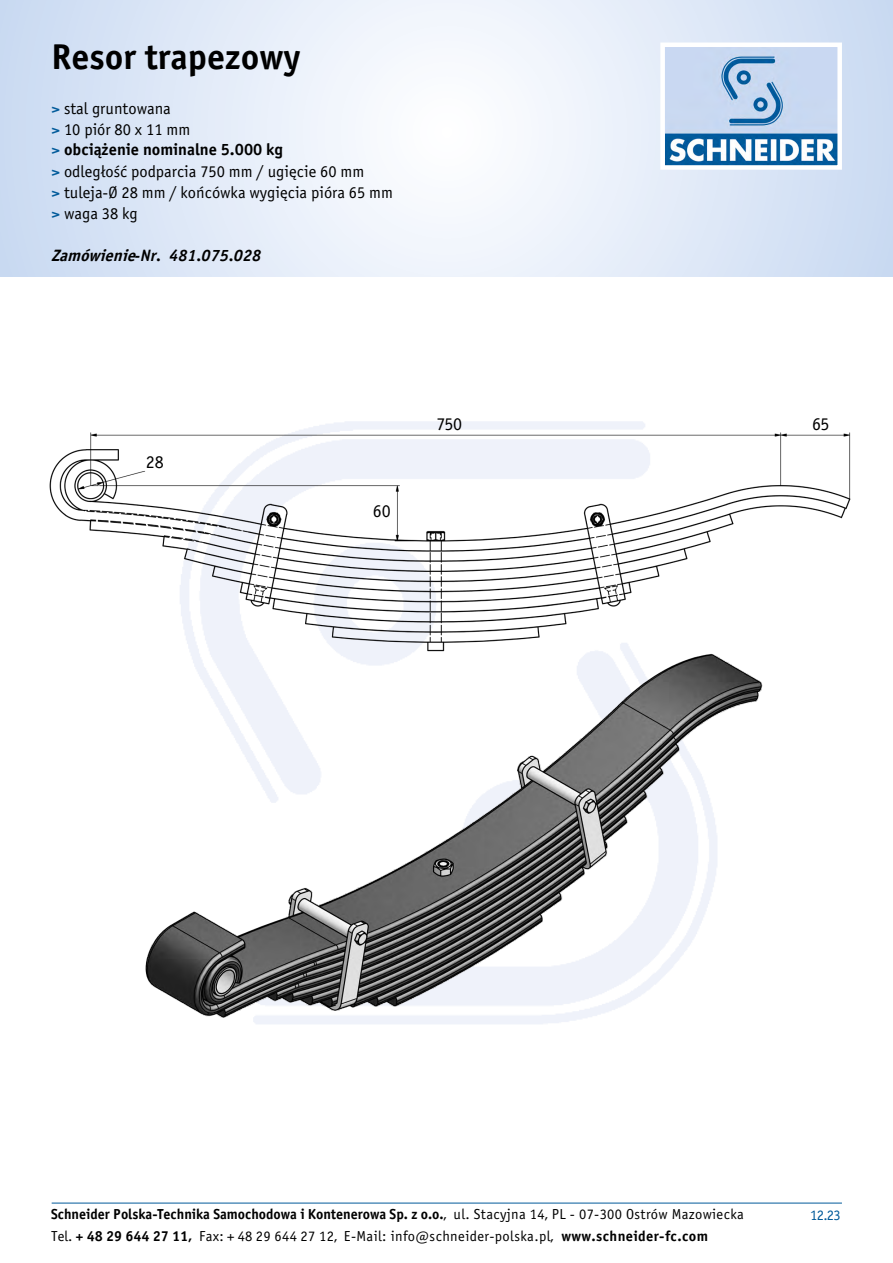
<style>
.page{position:relative;width:893px;height:1263px;background:#fff}
.page>*{position:absolute;margin:0;border:0;box-sizing:border-box;transform-origin:0 0}
.t1{font:36px "Officina Sans Bold ITC";color:#000}
.t2{font:18px "Officina Sans Book ITC";letter-spacing:-.02em;color:#000}
.t3{font:16.5px/21px "Officina Sans Book ITC";color:#000}
.t4{font:16.5px "Officina Sans Bold ITC";color:#000}
.t5{font:italic 16.5px "Officina Sans Bold ITC";color:#000}
.t6{font:14.55px "Officina Sans Bold ITC";color:#000}
.t7{font:14.55px "Officina Sans Book ITC";letter-spacing:.025em;color:#000}
.t8{font:14.55px "Officina Sans Book ITC";color:#005a9a}
.s1{font-family:"Officina Sans Bold ITC";color:#005a9a}
.s2{color:#005a9a}
.s3{font-style:inherit}
.s4{font-family:"Officina Sans Book ITC"}
.s5{font-family:"Officina Sans Bold ITC"}
</style>
<div class="page">
<svg style="left:0;top:0;width:893px;height:276px"></svg>
<img style="left:665px;top:48px;width:172px;height:117px">
<div style="left:660px;top:43px;width:182px;height:127px;border:4px solid #fff"></div>
<img style="left:49px;top:421px;width:802px;height:603px">
<hr style="left:52px;top:1203px;width:790px;height:1px;background:#005a9a">
<h1 class="t1" style="left:51px;top:34px;width:251px">Resor trapezowy</h1>
<p class="t3" style="left:51px;top:98px;width:141px"><span class="s1">&gt;</span> stal gruntowana<br><span class="s1">&gt;</span> 10 piór 80 x 11 mm</p>
<p class="t4" style="left:51px;top:139px;width:233px"><span class="s2">&gt;</span> obciążenie nominalne 5.000 kg</p>
<p class="t3" style="left:51px;top:161px;width:344px"><span class="s1">&gt;</span> odległość podparcia 750 mm / ugięcie 60 mm<br><span class="s1">&gt;</span> tuleja-Ø 28 mm / końcówka wygięcia pióra 65 mm <span class="s1">&gt;</span> waga 38 kg</p>
<p class="t5" style="left:51px;top:245px;width:212px"><span class="s3">Zamówienie</span>-Nr. 481.075.028</p>
<p class="t2" style="left:146px;top:452px;width:19px">28</p>
<p class="t2" style="left:373px;top:500px;width:19px">60</p>
<p class="t2" style="left:437px;top:413px;width:27px">750</p>
<p class="t2" style="left:812px;top:413px;width:19px">65</p>
<p class="t6" style="left:51px;top:1205px;width:694px">Schneider Polska-Technika Samochodowa i Kontenerowa Sp. z o.o.<span class="s4">, ul. Stacyjna 14, PL - 07-300 Ostrów Mazowiecka</span></p>
<p class="t8" style="left:810px;top:1207px;width:32px">12.23</p>
<p class="t7" style="left:51px;top:1227px;width:658px">Tel. <span class="s5">+ 48 29 644 27 11,</span> Fax: + 48 29 644 27 12, E-Mail: info@schneider-polska.pl, <span class="s5">www.schneider-fc.com</span></p>
</div>
